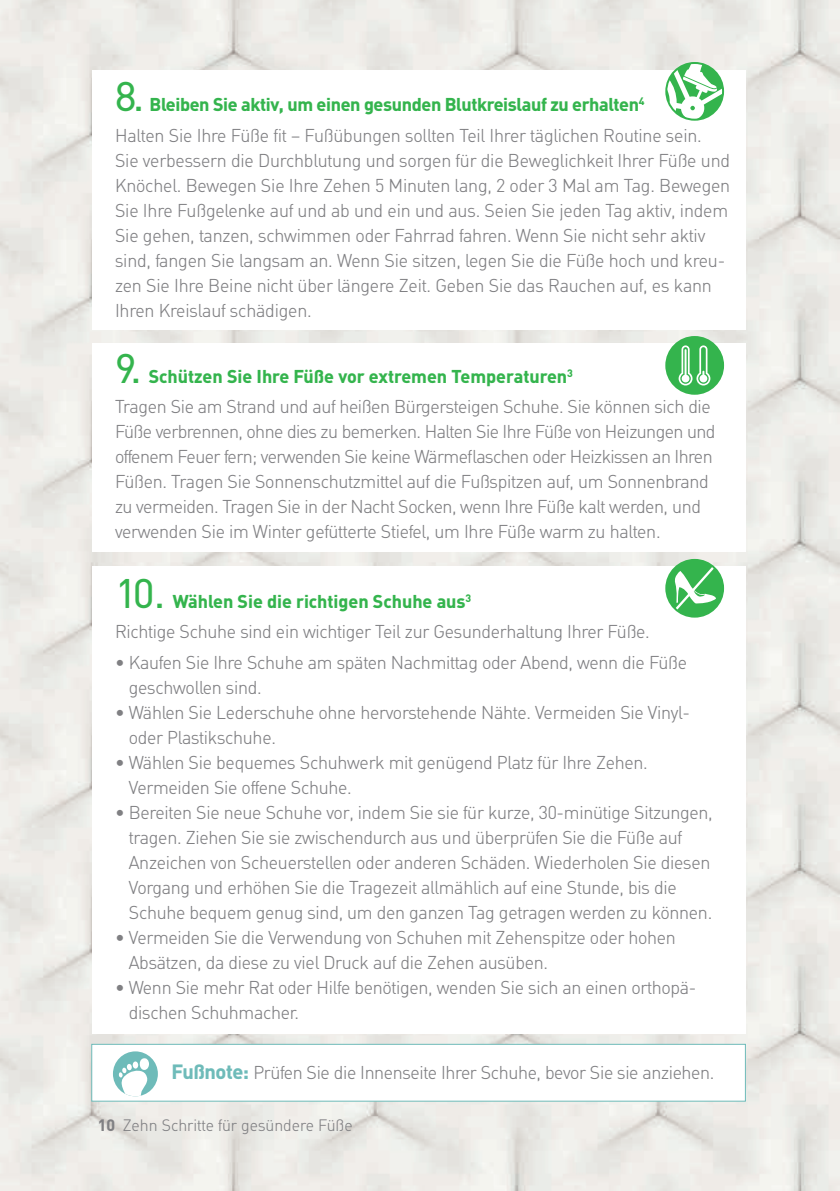
<style>
.page{position:relative;width:840px;height:1191px;background:#fff}
.page>*{position:absolute;margin:0;border:0;box-sizing:border-box;transform-origin:0 0}
.t1{font:40px "MHC Din";color:#34b44d}
.t2{font:300 18px/25px "MHC Din";letter-spacing:-.015em;color:#808083}
.t3{font:300 16px "MHC Din";color:#808083}
.s1{font-weight:700;color:#34b44d}
.s2{font-weight:700;font-size:20px;color:#6ebbb9}
.s3{font-weight:700}
</style>
<div class="page">
<img style="left:0;top:0;width:839px;height:1191px">
<div style="left:91px;top:1043px;width:654px;height:58px;background:#fff;border:1px solid #6ebbb9"></div>
<div style="left:113px;top:1051px;width:45px;height:45px;background:#6ebbb9;border-radius:50%"></div>
<svg style="left:118px;top:1057px;width:31px;height:39px"></svg>
<div style="left:92px;top:344px;width:653px;height:208px;background:#fff"></div>
<svg style="left:666px;top:337px;width:56px;height:57px"></svg>
<div style="left:665px;top:336px;width:58px;height:59px;border:2px solid #34b44d;border-radius:50%"></div>
<div style="left:92px;top:566px;width:653px;height:468px;background:#fff"></div>
<svg style="left:666px;top:560px;width:56px;height:56px"></svg>
<div style="left:665px;top:559px;width:58px;height:58px;border:2px solid #34b44d;border-radius:50%"></div>
<div style="left:92px;top:70px;width:653px;height:259px;background:#fff"></div>
<svg style="left:666px;top:63px;width:56px;height:57px"></svg>
<div style="left:665px;top:62px;width:58px;height:59px;border:2px solid #34b44d;border-radius:50%"></div>
<h1 class="t1" style="left:115px;top:73px;width:31px">8.</h1>
<p class="t2" style="left:115px;top:90px;width:588px;line-height:30.6px;text-indent:35px"><span class="s1">Bleiben Sie aktiv, um einen gesunden Blutkreislauf zu erhalten</span><sup>4<br></sup>Halten Sie Ihre Füße fit – Fußübungen sollten Teil Ihrer täglichen Routine sein.</p>
<p class="t2" style="left:115px;top:148px;width:616px">Sie verbessern die Durchblutung und sorgen für die Beweglichkeit Ihrer Füße und Knöchel. Bewegen Sie Ihre Zehen 5 Minuten lang, 2 oder 3 Mal am Tag. Bewegen Sie Ihre Fußgelenke auf und ab und ein und aus. Seien Sie jeden Tag aktiv, indem Sie gehen, tanzen, schwimmen oder Fahrrad fahren. Wenn Sie nicht sehr aktiv sind, fangen Sie langsam an. Wenn Sie sitzen, legen Sie die Füße hoch und kreu&shy;zen Sie Ihre Beine nicht über längere Zeit. Geben Sie das Rauchen auf, es kann Ihren Kreislauf schädigen.</p>
<h1 class="t1" style="left:115px;top:344px;width:28px">9.</h1>
<p class="t2" style="left:115px;top:361px;width:597px;line-height:30.6px;text-indent:34px"><span class="s1">Schützen Sie Ihre Füße vor extremen Temperaturen</span><sup>3<br></sup>Tragen Sie am Strand und auf heißen Bürgersteigen Schuhe. Sie können sich die</p>
<p class="t2" style="left:115px;top:419px;width:601px">Füße verbrennen, ohne dies zu bemerken. Halten Sie Ihre Füße von Heizungen und offenem Feuer fern; verwenden Sie keine Wärmeflaschen oder Heizkissen an Ihren Füßen. Tragen Sie Sonnenschutzmittel auf die Fußspitzen auf, um Sonnenbrand zu vermeiden. Tragen Sie in der Nacht Socken, wenn Ihre Füße kalt werden, und verwenden Sie im Winter gefütterte Stiefel, um Ihre Füße warm zu halten.</p>
<h1 class="t1" style="left:115px;top:569px;width:52px">10.</h1>
<p class="t2" style="left:115px;top:586px;width:536px;line-height:30.6px;text-indent:58px"><span class="s1">Wählen Sie die richtigen Schuhe aus</span><sup>3<br></sup>Richtige Schuhe sind ein wichtiger Teil zur Gesunderhaltung Ihrer Füße.</p>
<p class="t2" style="left:129px;top:650px;width:559px;text-indent:-14px">• Kaufen Sie Ihre Schuhe am späten Nachmittag oder Abend, wenn die Füße geschwollen sind.</p>
<p class="t2" style="left:129px;top:700px;width:562px;text-indent:-14px">• Wählen Sie Lederschuhe ohne hervorstehende Nähte. Vermeiden Sie Vinyl&shy;oder Plastikschuhe.</p>
<p class="t2" style="left:129px;top:750px;width:520px;text-indent:-14px">• Wählen Sie bequemes Schuhwerk mit genügend Platz für Ihre Zehen.<br>Vermeiden Sie offene Schuhe.</p>
<p class="t2" style="left:129px;top:800px;width:585px;text-indent:-14px">• Bereiten Sie neue Schuhe vor, indem Sie sie für kurze, 30-minütige Sitzungen, tragen. Ziehen Sie sie zwischendurch aus und überprüfen Sie die Füße auf Anzeichen von Scheuerstellen oder anderen Schäden. Wiederholen Sie diesen Vorgang und erhöhen Sie die Tragezeit allmählich auf eine Stunde, bis die Schuhe bequem genug sind, um den ganzen Tag getragen werden zu können.</p>
<p class="t2" style="left:129px;top:925px;width:548px;text-indent:-14px">• Vermeiden Sie die Verwendung von Schuhen mit Zehenspitze oder hohen<br>Absätzen, da diese zu viel Druck auf die Zehen ausüben.</p>
<p class="t2" style="left:129px;top:975px;width:569px;text-indent:-14px">• Wenn Sie mehr Rat oder Hilfe benötigen, wenden Sie sich an einen orthopä&shy;dischen Schuhmacher.</p>
<p class="t2" style="left:171px;top:1060px;width:544px"><span class="s2">Fußnote:</span> Prüfen Sie die Innenseite Ihrer Schuhe, bevor Sie sie anziehen.</p>
<p class="t3" style="left:98px;top:1116px;width:256px"><span class="s3">10</span> Zehn Schritte für gesündere Füße</p>
</div>
